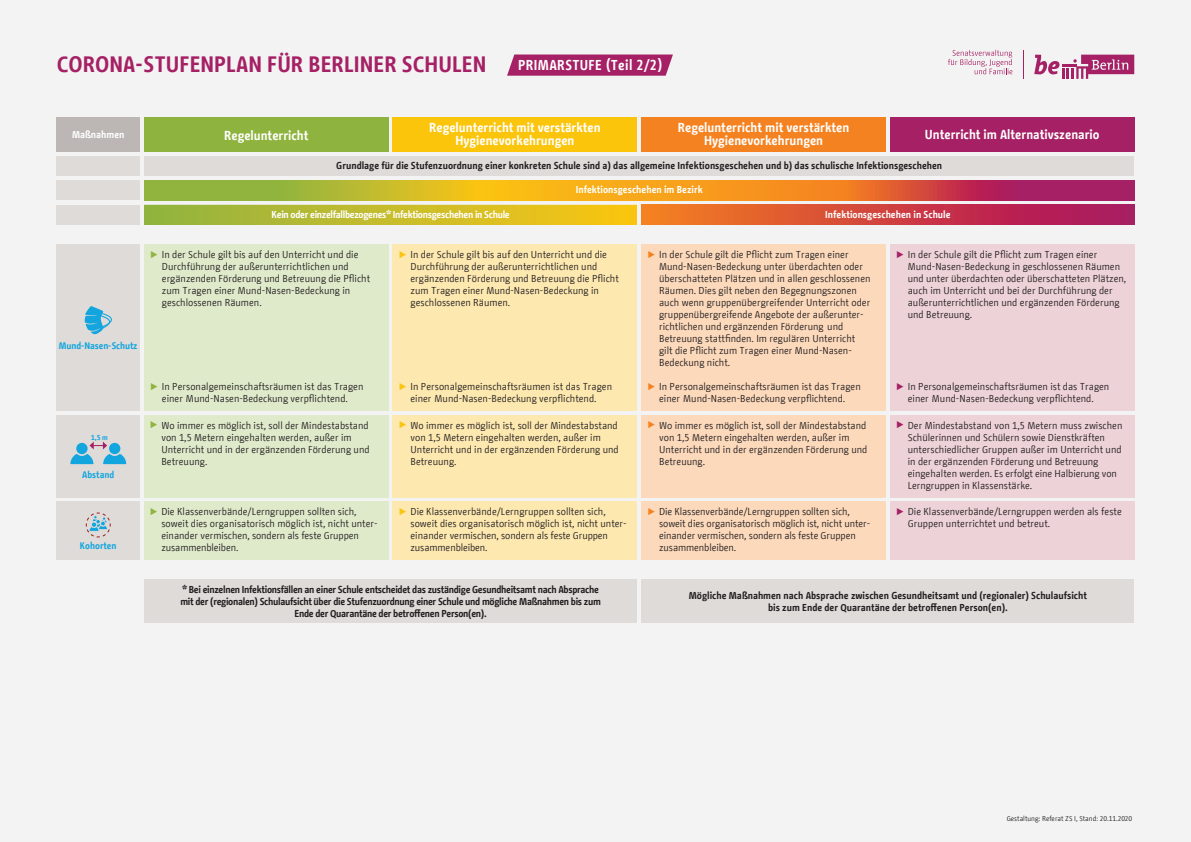
<style>
.page{position:relative;width:1191px;height:842px;background:#f3f3f3}
.page>*{position:absolute;margin:0;border:0;box-sizing:border-box;transform-origin:0 0}
.t1{font:700 22.2px "BMF Change";color:#a52064}
.t2{font:700 14.3px "BMF Change";letter-spacing:.025em;color:#fff;scale:.96 1}
.t3{font:700 13px/13px "BMF Change";color:#fff;text-align:center}
.t4{font:10px/12px "BMF Change";color:#231f20}
.t5{font:700 10px/12px "BMF Change";color:#231f20;text-align:center}
.t6{font:700 10px/12px "BMF Change";letter-spacing:-.03em;color:#231f20;text-align:center}
.t7{font:700 10px "BMF Change";color:#fff}
.t8{font:700 10px "BMF Change";letter-spacing:-.03em;color:#fff}
.t9{font:700 9.5px "BMF Change";color:#12a5de}
.t10{font:700 7.2px "BMF Change";color:#12a5de}
.t11{font:7px "BMF Change";color:#231f20}
.s1{font-family:"Arial";color:#90b43d}
.s2{font-family:"Arial";color:#fac512}
.s3{font-family:"Arial";color:#f58220}
.s4{font-family:"Arial";color:#a52064}
</style>
<div class="page">
<svg style="left:1034px;top:55px;width:100px;height:24px"></svg>
<svg style="left:1023px;top:50px;width:1px;height:29px"></svg>
<svg style="left:948px;top:50px;width:64px;height:24px"></svg>
<div style="left:57px;top:244px;width:83px;height:167px;background:#dedbd9"></div>
<div style="left:57px;top:415px;width:83px;height:82px;background:#dedbd9"></div>
<div style="left:57px;top:502px;width:83px;height:58px;background:#dedbd9"></div>
<svg style="left:70px;top:441px;width:57px;height:24px"></svg>
<svg style="left:86px;top:512px;width:25px;height:26px"></svg>
<div style="left:144px;top:244px;width:244px;height:167px;background:#dfeacb"></div>
<div style="left:641px;top:244px;width:244px;height:167px;background:#fcd9bb"></div>
<div style="left:393px;top:244px;width:244px;height:167px;background:#fde8b0"></div>
<div style="left:890px;top:244px;width:244px;height:167px;background:#edd2d7"></div>
<div style="left:144px;top:502px;width:244px;height:58px;background:#dfeacb"></div>
<div style="left:393px;top:502px;width:244px;height:58px;background:#fde8b0"></div>
<div style="left:890px;top:502px;width:244px;height:58px;background:#edd2d7"></div>
<div style="left:641px;top:502px;width:244px;height:58px;background:#fcd9bb"></div>
<div style="left:144px;top:415px;width:244px;height:82px;background:#dfeacb"></div>
<div style="left:641px;top:415px;width:244px;height:82px;background:#fcd9bb"></div>
<div style="left:393px;top:415px;width:244px;height:82px;background:#fde8b0"></div>
<div style="left:890px;top:415px;width:244px;height:82px;background:#edd2d7"></div>
<div style="left:144px;top:156px;width:990px;height:20px;background:#dedbd9"></div>
<div style="left:57px;top:156px;width:83px;height:20px;background:#dedbd9"></div>
<div style="left:144px;top:117px;width:244px;height:34px;background:#8eb33e"></div>
<div style="left:393px;top:117px;width:244px;height:34px;background:#fbc50c"></div>
<div style="left:641px;top:117px;width:244px;height:34px;background:#f58220"></div>
<div style="left:890px;top:117px;width:244px;height:34px;background:#a52064"></div>
<div style="left:57px;top:117px;width:83px;height:34px;background:#bcb7b5"></div>
<div style="left:57px;top:205px;width:83px;height:20px;background:#dedbd9"></div>
<svg style="left:641px;top:205px;width:493px;height:20px;background:#ce443f"></svg>
<div style="left:145px;top:205px;width:491px;height:19px;background:linear-gradient(to right,#90b342,#fcc512)"></div>
<div style="left:57px;top:180px;width:83px;height:20px;background:#dedbd9"></div>
<svg style="left:144px;top:180px;width:990px;height:20px;background:#ce8a31"></svg>
<svg style="left:507px;top:55px;width:166px;height:21px;background:#a92c6c"></svg>
<div style="left:641px;top:580px;width:493px;height:43px;background:#dedbd9"></div>
<div style="left:144px;top:580px;width:493px;height:43px;background:#dedbd9"></div>
<svg style="left:84px;top:306px;width:28px;height:29px"></svg>
<h1 class="t1" style="left:57px;top:49px;width:431px">CORONA-STUFENPLAN FÜR BERLINER SCHULEN</h1>
<h2 class="t2" style="left:518px;top:55px;width:152px">PRIMARSTUFE (Teil 2/2)</h2>
<h3 class="t3" style="left:224px;top:129px;width:86px">Regelunterricht</h3>
<h3 class="t3" style="left:429px;top:121px;width:173px">Regelunterricht mit verstärkten<br>Hygienevorkehrungen</h3>
<h3 class="t3" style="left:678px;top:121px;width:173px">Regelunterricht mit verstärkten<br>Hygienevorkehrungen</h3>
<p class="t7" style="left:72px;top:127px;width:54px">Maßnahmen</p>
<h3 class="t3" style="left:925px;top:128px;width:176px">Unterricht im Alternativszenario</h3>
<p class="t5" style="left:336px;top:160px;width:607px">Grundlage für die Stufenzuordnung einer konkreten Schule sind a) das allgemeine Infektionsgeschehen und b) das schulische Infektionsgeschehen</p>
<p class="t7" style="left:576px;top:183px;width:128px">Infektionsgeschehen im Bezirk</p>
<p class="t9" style="left:59px;top:339px;width:80px">Mund-Nasen-Schutz</p>
<p class="t10" style="left:91px;top:432px;width:18px">1,5 m</p>
<p class="t9" style="left:82px;top:468px;width:34px">Abstand</p>
<p class="t9" style="left:80px;top:539px;width:38px">Kohorten</p>
<p class="t8" style="left:271px;top:207px;width:240px">Kein oder einzelfallbezogenes* Infektionsgeschehen in Schule</p>
<p class="t7" style="left:825px;top:207px;width:127px">Infektionsgeschehen in Schule</p>
<p class="t4" style="left:162px;top:249px;width:210px;text-indent:-12px"><span class="s1">►</span> In der Schule gilt bis auf den Unterricht und die Durchführung der außerunterrichtlichen und ergänzenden Förderung und Betreuung die Pflicht zum Tragen einer Mund-Nasen-Bedeckung in geschlossenen Räumen.</p>
<p class="t4" style="left:150px;top:381px;width:215px;text-align:center"><span class="s1">►</span> In Personalgemeinschaftsräumen ist das Tragen einer Mund-Nasen-Bedeckung verpflichtend.</p>
<p class="t4" style="left:410px;top:249px;width:210px;text-indent:-12px"><span class="s2">►</span> In der Schule gilt bis auf den Unterricht und die Durchführung der außerunterrichtlichen und ergänzenden Förderung und Betreuung die Pflicht zum Tragen einer Mund-Nasen-Bedeckung in geschlossenen Räumen.</p>
<p class="t4" style="left:398px;top:381px;width:215px;text-align:center"><span class="s2">►</span> In Personalgemeinschaftsräumen ist das Tragen einer Mund-Nasen-Bedeckung verpflichtend.</p>
<p class="t4" style="left:659px;top:249px;width:213px;text-indent:-12px"><span class="s3">►</span> In der Schule gilt die Pflicht zum Tragen einer Mund-Nasen-Bedeckung unter überdachten oder überschatteten Plätzen und in allen geschlossenen Räumen. Dies gilt neben den Begegnungszonen auch wenn gruppenübergreifender Unterricht oder gruppenübergreifende Angebote der außerunter&shy;richtlichen und ergänzenden Förderung und Betreuung stattfinden. Im regulären Unterricht gilt die Pflicht zum Tragen einer Mund-Nasen-Bedeckung nicht.</p>
<p class="t4" style="left:647px;top:381px;width:215px;text-align:center"><span class="s3">►</span> In Personalgemeinschaftsräumen ist das Tragen einer Mund-Nasen-Bedeckung verpflichtend.</p>
<p class="t4" style="left:907px;top:249px;width:220px;text-indent:-12px"><span class="s4">►</span> In der Schule gilt die Pflicht zum Tragen einer Mund-Nasen-Bedeckung in geschlossenen Räumen und unter überdachten oder überschatteten Plätzen, auch im Unterricht und bei der Durchführung der außerunterrichtlichen und ergänzenden Förderung und Betreuung.</p>
<p class="t4" style="left:896px;top:381px;width:215px;text-align:center"><span class="s4">►</span> In Personalgemeinschaftsräumen ist das Tragen einer Mund-Nasen-Bedeckung verpflichtend.</p>
<p class="t4" style="left:161px;top:419px;width:210px;text-indent:-12px"><span class="s1">►</span> Wo immer es möglich ist, soll der Mindestabstand von 1,5 Metern eingehalten werden, außer im Unterricht und in der ergänzenden Förderung und Betreuung.</p>
<p class="t4" style="left:659px;top:419px;width:210px;text-indent:-12px"><span class="s3">►</span> Wo immer es möglich ist, soll der Mindestabstand von 1,5 Metern eingehalten werden, außer im Unterricht und in der ergänzenden Förderung und Betreuung.</p>
<p class="t4" style="left:410px;top:419px;width:210px;text-indent:-12px"><span class="s2">►</span> Wo immer es möglich ist, soll der Mindestabstand von 1,5 Metern eingehalten werden, außer im Unterricht und in der ergänzenden Förderung und Betreuung.</p>
<p class="t4" style="left:907px;top:419px;width:216px;text-indent:-12px"><span class="s4">►</span> Der Mindestabstand von 1,5 Metern muss zwischen Schülerinnen und Schülern sowie Dienstkräften unterschiedlicher Gruppen außer im Unterricht und in der ergänzenden Förderung und Betreuung eingehalten werden. Es erfolgt eine Halbierung von Lerngruppen in Klassenstärke.</p>
<p class="t4" style="left:161px;top:506px;width:218px;text-indent:-12px"><span class="s1">►</span> Die Klassenverbände/Lerngruppen sollten sich, soweit dies organisatorisch möglich ist, nicht unter&shy;einander vermischen, sondern als feste Gruppen zusammenbleiben.</p>
<p class="t4" style="left:410px;top:506px;width:218px;text-indent:-12px"><span class="s2">►</span> Die Klassenverbände/Lerngruppen sollten sich, soweit dies organisatorisch möglich ist, nicht unter&shy;einander vermischen, sondern als feste Gruppen zusammenbleiben.</p>
<p class="t4" style="left:907px;top:506px;width:215px;text-indent:-12px"><span class="s4">►</span> Die Klassenverbände/Lerngruppen werden als feste<br>Gruppen unterrichtet und betreut.</p>
<p class="t4" style="left:659px;top:506px;width:212px;text-indent:-12px"><span class="s3">►</span> Die Klassenverbände/Lerngruppen sollten sich, soweit dies organisatorisch möglich ist, nicht unter&shy;einander vermischen, sondern als feste Gruppen zusammenbleiben.</p>
<p class="t6" style="left:180px;top:584px;width:422px">* Bei einzelnen Infektionsfällen an einer Schule entscheidet das zuständige Gesundheitsamt nach Absprache mit der (regionalen) Schulaufsicht über die Stufenzuordnung einer Schule und mögliche Maßnahmen bis zum<br>Ende der Quarantäne der betroffenen Person(en).</p>
<p class="t5" style="left:689px;top:590px;width:400px">Mögliche Maßnahmen nach Absprache zwischen Gesundheitsamt und (regionaler) Schulaufsicht bis zum Ende der Quarantäne der betroffenen Person(en).</p>
<p class="t11" style="left:1006px;top:813px;width:127px">Gestaltung: Referat ZS I, Stand: 20.11.2020</p>
</div>
